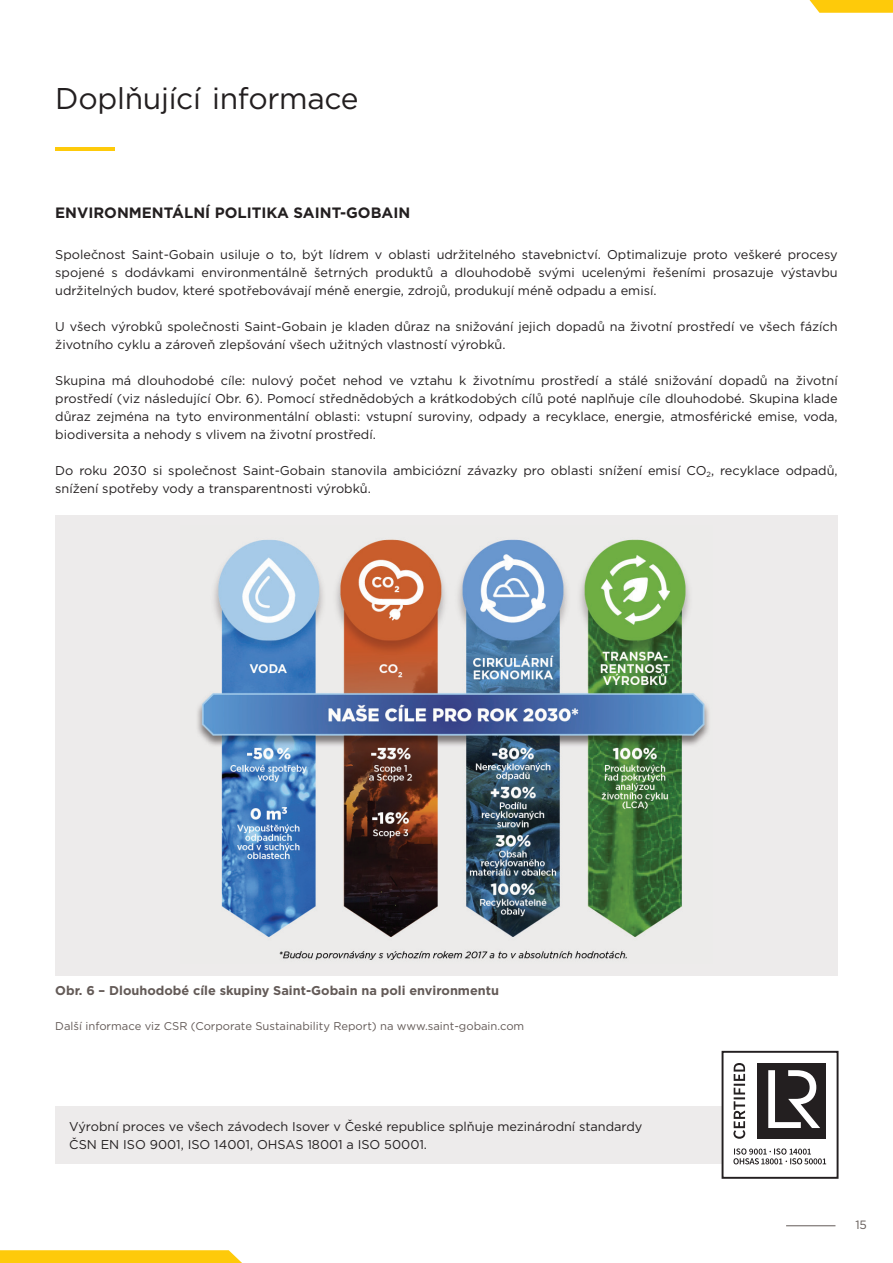
<style>
.page{position:relative;width:893px;height:1263px;background:#fff}
.page>*{position:absolute;margin:0;border:0;box-sizing:border-box;transform-origin:0 0}
.t1{font:30px "Gotham";letter-spacing:-.01em;color:#231f20}
.t2{font:700 15px "Gotham";color:#231f20}
.t3{font:12.75px/18px "Gotham";color:#231f20}
.t4{font:700 12.75px "Gotham";color:#635a57}
.t5{font:12px "Gotham";color:#635a57}
.t6{font:11.25px "Gotham";color:#635a57}
</style>
<div class="page">
<hr style="left:55px;top:147px;width:60px;height:4px;background:#feca0a">
<svg style="left:809px;top:0;width:84px;height:13px"></svg>
<div style="left:55px;top:1106px;width:715px;height:57px;background:#edebeb"></div>
<div style="left:55px;top:516px;width:783px;height:460px;background:#edebeb"></div>
<div style="left:722px;top:1052px;width:116px;height:126px;background:#fff"></div>
<div style="left:722px;top:1051px;width:116px;height:128px;border:2px solid #231f20"></div>
<svg style="left:733px;top:1063px;width:12px;height:76px"></svg>
<div style="left:757px;top:1063px;width:69px;height:75px;background:#231f20"></div>
<svg style="left:768px;top:1070px;width:52px;height:58px"></svg>
<svg style="left:733px;top:1148px;width:93px;height:16px"></svg>
<img style="left:197px;top:539px;width:512px;height:421px">
<hr style="left:786px;top:1225px;width:49px;height:1px;background:#635a57">
<svg style="left:0;top:1250px;width:242px;height:13px;background:#fecc15"></svg>
<h1 class="t1" style="left:55px;top:79px;width:305px">Doplňující informace</h1>
<p class="t2" style="left:55px;top:203px;width:356px">ENVIRONMENTÁLNÍ POLITIKA SAINT-gOBAIN</p>
<p class="t3" style="left:55px;top:245px;width:784px;text-align:justify">Společnost Saint-Gobain usiluje o to, být lídrem v oblasti udržitelného stavebnictví. Optimalizuje proto veškeré procesy spojené s dodávkami environmentálně šetrných produktů a dlouhodobě svými ucelenými řešeními prosazuje výstavbu udržitelných budov, které spotřebovávají méně energie, zdrojů, produkují méně odpadu a emisí.</p>
<p class="t3" style="left:55px;top:317px;width:784px">U všech výrobků společnosti Saint-Gobain je kladen důraz na snižování jejich dopadů na životní prostředí ve všech fázích životního cyklu a zároveň zlepšování všech užitných vlastností výrobků.</p>
<p class="t3" style="left:55px;top:371px;width:784px;text-align:justify">Skupina má dlouhodobé cíle: nulový počet nehod ve vztahu k životnímu prostředí a stálé snižování dopadů na životní prostředí (viz následující Obr. 6). Pomocí střednědobých a krátkodobých cílů poté naplňuje cíle dlouhodobé. Skupina klade důraz zejména na tyto environmentální oblasti: vstupní suroviny, odpady a recyklace, energie, atmosférické emise, voda, biodiversita a nehody s vlivem na životní prostředí.</p>
<p class="t3" style="left:55px;top:461px;width:784px">Do roku 2030 si společnost Saint-Gobain stanovila ambiciózní závazky pro oblasti snížení emisí CO<sub>2</sub>, recyklace odpadů, snížení spotřeby vody a transparentnosti výrobků.</p>
<p class="t4" style="left:55px;top:982px;width:445px">Obr. 6 – Dlouhodobé cíle skupiny Saint-gobain na poli environmentu</p>
<p class="t6" style="left:55px;top:1019px;width:470px">Další informace viz CSR (Corporate Sustainability Report) na www.saint-gobain.com</p>
<p class="t3" style="left:69px;top:1117px;width:575px">Výrobní proces ve všech závodech Isover v České republice splňuje mezinárodní standardy<br>ČSN EN ISO 9001, ISO 14001, OHSAS 18001 a ISO 50001.</p>
<p class="t5" style="left:855px;top:1217px;width:13px">15</p>
</div>
